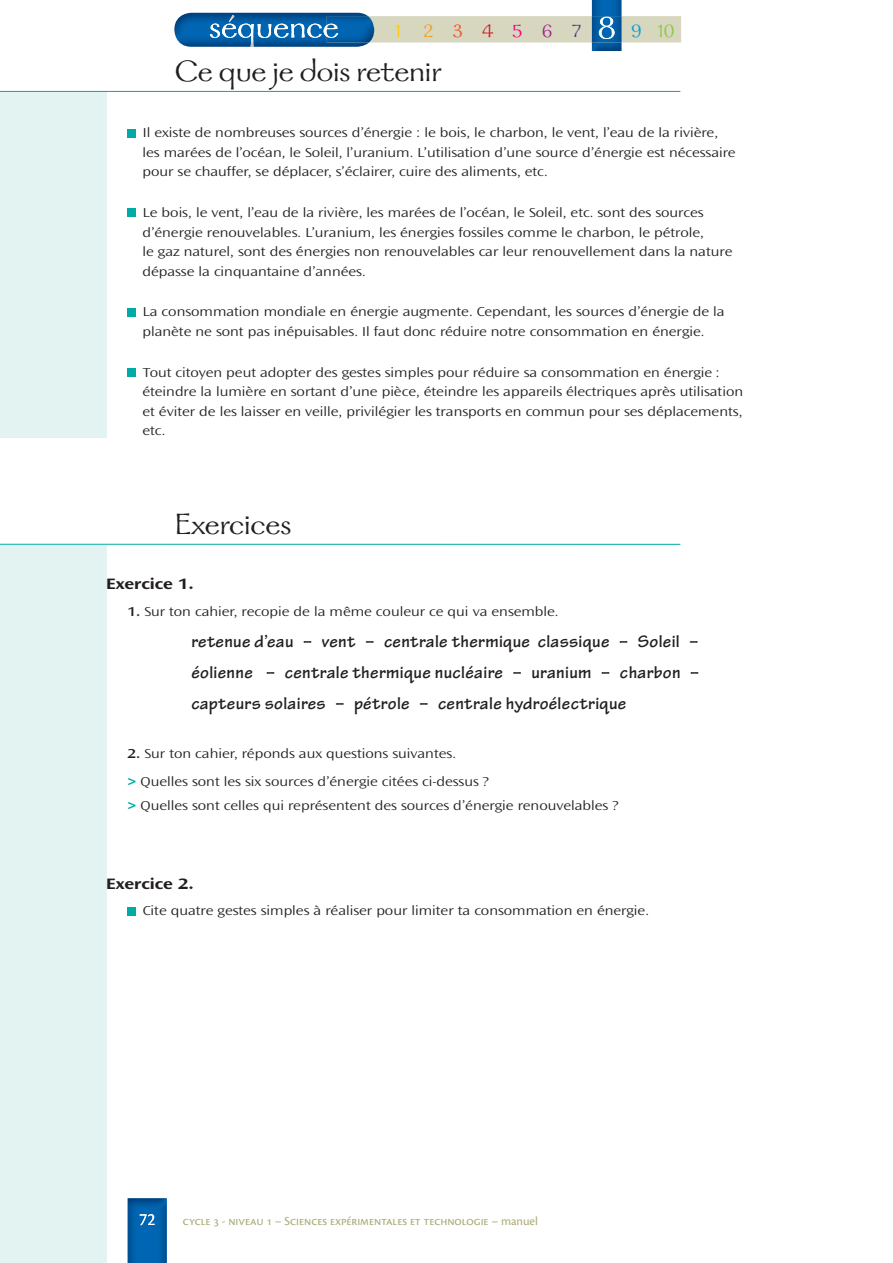
<style>
.page{position:relative;width:893px;height:1263px;background:#fff}
.page>*{position:absolute;margin:0;border:0;box-sizing:border-box;transform-origin:0 0}
.t1{font:33px "Galahad Std";color:#231f20}
.t2{font:21px "Galahad Std";letter-spacing:.94em;color:#8cc63f}
.t3{font:700 18px/31px "Tekton Pro";letter-spacing:.02em;color:#231f20;text-align:justify}
.t4{font:700 expanded 15.75px "Ocean Sans Std";color:#231f20}
.t5{font:300 expanded 13.5px/19.5px "Ocean Sans Std";color:#231f20}
.t6{font:12.75px "Cronos Pro";color:#aaab78}
.s1{color:#ffcb04}
.s2{color:#f99b1c}
.s3{color:#f04e23}
.s4{color:#ce171e}
.s5{color:#ed017e}
.s6{color:#9f248f}
.s7{color:#522e91}
.s8{color:#0066b3}
.s9{color:#009cd7}
.s10{font-weight:600}
.s11{font-weight:700;color:#00aaa6}
</style>
<div class="page">
<div style="left:0;top:91px;width:106px;height:1172px;background:#e2f3f2"></div>
<img style="left:174px;top:13px;width:194px;height:34px">
<img style="left:238px;top:24px;width:16px;height:23px">
<img style="left:258px;top:24px;width:13px;height:14px">
<img style="left:274px;top:24px;width:15px;height:14px">
<img style="left:222px;top:24px;width:15px;height:14px">
<img style="left:210px;top:24px;width:10px;height:14px">
<img style="left:307px;top:24px;width:15px;height:14px">
<img style="left:291px;top:24px;width:14px;height:14px">
<svg style="left:225px;top:15px;width:9px;height:13px"></svg>
<img style="left:592px;top:0;width:29px;height:51px">
<svg style="left:324px;top:16px;width:357px;height:27px;background:#aec0bc"></svg>
<img style="left:128px;top:1198px;width:39px;height:65px">
<svg style="left:140px;top:1214px;width:15px;height:11px"></svg>
<hr style="left:0;top:91px;width:680px;height:1px;background:#00aaa6">
<div style="left:128px;top:129px;width:8px;height:8px;background:#00aaa6"></div>
<div style="left:128px;top:209px;width:8px;height:8px;background:#00aaa6"></div>
<div style="left:128px;top:308px;width:8px;height:8px;background:#00aaa6"></div>
<div style="left:128px;top:368px;width:8px;height:9px;background:#00aaa6"></div>
<div style="left:128px;top:907px;width:8px;height:8px;background:#00aaa6"></div>
<div style="left:0;top:438px;width:111px;height:106px;background:#fff"></div>
<hr style="left:0;top:544px;width:680px;height:1px;background:#00aaa6">
<h2 class="t2" style="left:395px;top:22px;width:281px"><span class="s1">1</span><span class="s2">2</span><span class="s3">3</span><span class="s4">4</span><span class="s5">5</span><span class="s6">6</span><span class="s7">7</span><span class="s8">8</span><span class="s9">9</span>10</h2>
<h1 class="t1" style="left:174px;top:57px;width:269px">Ce que je dois retenir</h1>
<p class="t5" style="left:142px;top:124px;width:595px">Il existe de nombreuses sources d’énergie : le bois, le charbon, le vent, l’eau de la rivière, les marées de l’océan, le Soleil, l’uranium. L’utilisation d’une source d’énergie est nécessaire pour se chauffer, se déplacer, s’éclairer, cuire des aliments, etc.</p>
<p class="t5" style="left:142px;top:203px;width:591px">Le bois, le vent, l’eau de la rivière, les marées de l’océan, le Soleil, etc. sont des sources d’énergie renouvelables. L’uranium, les énergies fossiles comme le charbon, le pétrole,<br>le gaz naturel, sont des énergies non renouvelables car leur renouvellement dans la nature dépasse la cinquantaine d’années.</p>
<p class="t5" style="left:142px;top:303px;width:584px">La consommation mondiale en énergie augmente. Cependant, les sources d’énergie de la planète ne sont pas inépuisables. Il faut donc réduire notre consommation en énergie.</p>
<p class="t5" style="left:142px;top:363px;width:602px">Tout citoyen peut adopter des gestes simples pour réduire sa consommation en énergie : éteindre la lumière en sortant d’une pièce, éteindre les appareils électriques après utilisation et éviter de les laisser en veille, privilégier les transports en commun pour ses déplacements, etc.</p>
<h1 class="t1" style="left:174px;top:510px;width:118px">Exercices</h1>
<p class="t4" style="left:106px;top:576px;width:89px">Exercice 1.</p>
<p class="t5" style="left:128px;top:602px;width:432px"><span class="s10">1.</span> Sur ton cahier, recopie de la même couleur ce qui va ensemble.</p>
<h3 class="t3" style="left:191px;top:625px;width:509px">retenue d’eau – vent – centrale thermique classique – Soleil – éolienne – centrale thermique nucléaire – uranium – charbon – capteurs solaires – pétrole – centrale hydroélectrique</h3>
<p class="t5" style="left:128px;top:740px;width:363px;line-height:28px"><span class="s10">2.</span> Sur ton cahier, réponds aux questions suivantes.<br><span class="s11">&gt;</span> Quelles sont les six sources d’énergie citées ci-dessus ?</p>
<p class="t5" style="left:128px;top:796px;width:492px"><span class="s11">&gt;</span> Quelles sont celles qui représentent des sources d’énergie renouvelables ?</p>
<p class="t4" style="left:106px;top:876px;width:89px">Exercice 2.</p>
<p class="t5" style="left:143px;top:902px;width:508px">Cite quatre gestes simples à réaliser pour limiter ta consommation en énergie.</p>
<p class="t6" style="left:183px;top:1213px;width:356px">cycle - niveau – Sciences expérimentales et technologie – manuel</p>
</div>
